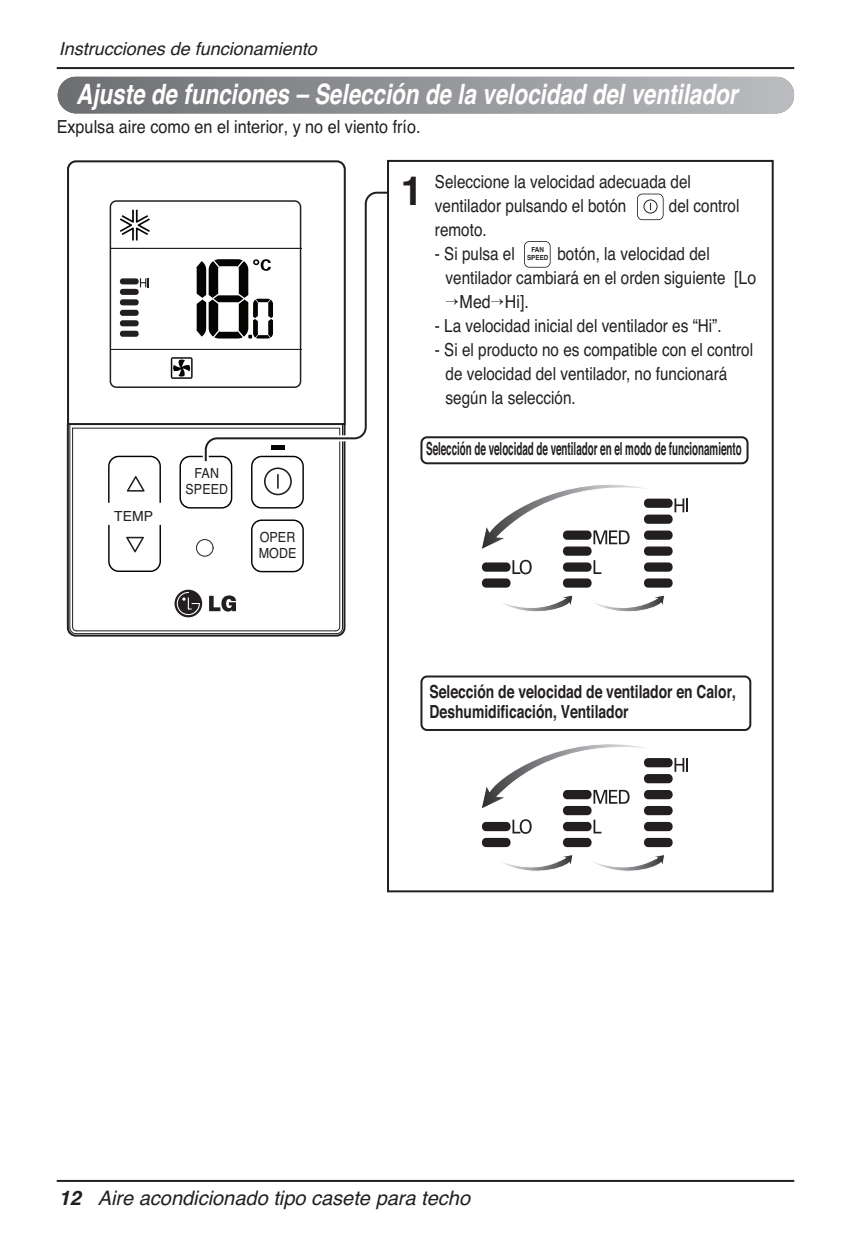
<style>
.page{position:relative;width:851px;height:1248px;background:#fff}
.page>*{position:absolute;margin:0;border:0;box-sizing:border-box;transform-origin:0 0}
.t1{font:700 40px "Helvetica";color:#231f20}
.t2{font:italic 700 28px "Helvetica";color:#fff;scale:.8 1}
.t3{font:italic 20px "Helvetica";color:#231f20}
.t4{font:18px/24px "Helvetica";color:#231f20;scale:.85 1}
.t5{font:700 18px/20px "Helvetica";color:#231f20;scale:.77 1}
.t6{font:700 18px "Helvetica";color:#231f20;scale:.54 1}
.t7{font:18px "Helvetica";color:#231f20;scale:.9 1}
.t8{font:italic 18px "Helvetica";color:#231f20}
.t9{font:18px "Helvetica";color:#231f20;scale:.89 1}
.t10{font:14px/16.8px "Helvetica";color:#231f20;text-align:center;scale:.9 1}
.t11{font:14px "Helvetica";color:#231f20}
.t12{font:700 7px/8.4px "Helvetica";color:#231f20;text-align:center;scale:.9 1}
.s1{font-weight:700}
</style>
<div class="page">
<hr style="left:57px;top:67px;width:737px;height:2px;background:#231f20">
<hr style="left:57px;top:1179px;width:737px;height:2px;background:#231f20">
<svg style="left:66px;top:160px;width:280px;height:266px"></svg>
<hr style="left:344px;top:169px;width:1px;height:255px;background:#231f20">
<hr style="left:67px;top:169px;width:1px;height:255px;background:#231f20">
<hr style="left:76px;top:161px;width:260px;height:1px;background:#231f20">
<svg style="left:67px;top:161px;width:9px;height:9px"></svg>
<svg style="left:336px;top:161px;width:9px;height:9px"></svg>
<svg style="left:67px;top:422px;width:279px;height:215px"></svg>
<svg style="left:251px;top:467px;width:53px;height:41px"></svg>
<svg style="left:502px;top:854px;width:71px;height:17px"></svg>
<svg style="left:594px;top:854px;width:71px;height:17px"></svg>
<svg style="left:674px;top:757px;width:14px;height:14px"></svg>
<div style="left:644px;top:758px;width:28px;height:9px;background:#231f20;border-radius:4px"></div>
<div style="left:644px;top:774px;width:28px;height:9px;background:#231f20;border-radius:4px"></div>
<div style="left:644px;top:790px;width:28px;height:9px;background:#231f20;border-radius:4px"></div>
<div style="left:644px;top:805px;width:28px;height:10px;background:#231f20;border-radius:4px"></div>
<div style="left:644px;top:821px;width:28px;height:10px;background:#231f20;border-radius:4px"></div>
<div style="left:644px;top:837px;width:28px;height:10px;background:#231f20;border-radius:4px"></div>
<svg style="left:481px;top:744px;width:181px;height:65px"></svg>
<svg style="left:593px;top:819px;width:8px;height:14px"></svg>
<div style="left:563px;top:790px;width:28px;height:9px;background:#231f20;border-radius:4px"></div>
<div style="left:563px;top:805px;width:28px;height:10px;background:#231f20;border-radius:4px"></div>
<div style="left:563px;top:821px;width:28px;height:10px;background:#231f20;border-radius:4px"></div>
<div style="left:563px;top:837px;width:28px;height:10px;background:#231f20;border-radius:4px"></div>
<svg style="left:512px;top:819px;width:19px;height:14px"></svg>
<div style="left:482px;top:821px;width:28px;height:10px;background:#231f20;border-radius:4px"></div>
<div style="left:482px;top:837px;width:28px;height:10px;background:#231f20;border-radius:4px"></div>
<svg style="left:503px;top:595px;width:70px;height:17px"></svg>
<svg style="left:595px;top:595px;width:70px;height:17px"></svg>
<svg style="left:674px;top:498px;width:14px;height:14px"></svg>
<div style="left:644px;top:498px;width:28px;height:10px;background:#231f20;border-radius:4px"></div>
<div style="left:644px;top:514px;width:28px;height:9px;background:#231f20;border-radius:4px"></div>
<div style="left:644px;top:530px;width:28px;height:9px;background:#231f20;border-radius:4px"></div>
<div style="left:644px;top:546px;width:28px;height:9px;background:#231f20;border-radius:4px"></div>
<div style="left:644px;top:562px;width:28px;height:9px;background:#231f20;border-radius:4px"></div>
<div style="left:644px;top:578px;width:28px;height:9px;background:#231f20;border-radius:4px"></div>
<svg style="left:481px;top:484px;width:181px;height:66px"></svg>
<svg style="left:593px;top:560px;width:8px;height:14px"></svg>
<div style="left:563px;top:530px;width:28px;height:9px;background:#231f20;border-radius:4px"></div>
<div style="left:563px;top:546px;width:28px;height:9px;background:#231f20;border-radius:4px"></div>
<div style="left:563px;top:562px;width:28px;height:9px;background:#231f20;border-radius:4px"></div>
<div style="left:563px;top:578px;width:28px;height:9px;background:#231f20;border-radius:4px"></div>
<svg style="left:512px;top:559px;width:19px;height:15px"></svg>
<div style="left:482px;top:562px;width:28px;height:9px;background:#231f20;border-radius:4px"></div>
<div style="left:482px;top:578px;width:28px;height:9px;background:#231f20;border-radius:4px"></div>
<svg style="left:637px;top:194px;width:26px;height:26px"></svg>
<svg style="left:524px;top:241px;width:26px;height:26px"></svg>
<div style="left:420px;top:436px;width:328px;height:28px;border:2px solid #231f20;border-radius:6px"></div>
<div style="left:420px;top:675px;width:331px;height:56px;border:2px solid #231f20;border-radius:6px"></div>
<svg style="left:200px;top:187px;width:146px;height:280px"></svg>
<svg style="left:204px;top:191px;width:183px;height:272px"></svg>
<div style="left:387px;top:160px;width:386px;height:732px;border:2px solid #231f20"></div>
<div style="left:110px;top:201px;width:190px;height:186px;background:#fff;border-radius:6px"></div>
<div style="left:110px;top:200px;width:191px;height:188px;border:2px solid #231f20;border-radius:6px"></div>
<div style="left:120px;top:278px;width:19px;height:6px;background:#231f20;border-radius:3px"></div>
<div style="left:120px;top:289px;width:19px;height:6px;background:#231f20;border-radius:3px"></div>
<div style="left:120px;top:299px;width:19px;height:6px;background:#231f20;border-radius:3px"></div>
<div style="left:120px;top:310px;width:19px;height:6px;background:#231f20;border-radius:3px"></div>
<div style="left:120px;top:320px;width:19px;height:6px;background:#231f20;border-radius:3px"></div>
<div style="left:120px;top:331px;width:19px;height:6px;background:#231f20;border-radius:3px"></div>
<svg style="left:140px;top:278px;width:9px;height:9px"></svg>
<svg style="left:196px;top:259px;width:77px;height:79px"></svg>
<hr style="left:110px;top:248px;width:191px;height:1px;background:#231f20">
<hr style="left:111px;top:349px;width:190px;height:1px;background:#231f20">
<svg style="left:120px;top:210px;width:30px;height:30px"></svg>
<svg style="left:171px;top:357px;width:21px;height:22px"></svg>
<div style="left:58px;top:77px;width:736px;height:36px;background:linear-gradient(to right,#6c6e71,#bbbcbf);border-radius:18px"></div>
<p class="t8" style="left:59px;top:42px;width:260px">Instrucciones de funcionamiento</p>
<h2 class="t2" style="left:76px;top:83px;width:828px">Ajuste de funciones – Selección de la velocidad del ventilador</h2>
<p class="t7" style="left:57px;top:120px;width:406px">Expulsa aire como en el interior, y no el viento frío.</p>
<p class="t11" style="left:114px;top:511px;width:40px">TEMP</p>
<p class="t10" style="left:185px;top:465px;width:49px">FAN<br>SPEED</p>
<p class="t10" style="left:259px;top:529px;width:43px;text-align:left">OPER<br>MODE</p>
<h1 class="t1" style="left:400px;top:176px;width:24px">1</h1>
<p class="t4" style="left:435px;top:171px;width:303px">Seleccione la velocidad adecuada del ventilador pulsando el botón</p>
<p class="t4" style="left:668px;top:195px;width:85px">del control</p>
<p class="t4" style="left:435px;top:219px;width:63px">remoto.</p>
<p class="t4" style="left:435px;top:243px;width:96px">- Si pulsa el</p>
<p class="t4" style="left:445px;top:243px;width:367px;text-indent:112px">botón, la velocidad del ventilador cambiará en el orden siguiente [Lo</p>
<p class="t9" style="left:445px;top:295px;width:95px">→Med→Hi].</p>
<p class="t4" style="left:435px;top:315px;width:339px">- La velocidad inicial del ventilador es “Hi”.</p>
<p class="t4" style="left:445px;top:339px;width:363px;text-indent:-11px">- Si el producto no es compatible con el control de velocidad del ventilador, no funcionará según la selección.</p>
<p class="t12" style="left:527px;top:246px;width:25px">FAN<br>SPEED</p>
<p class="t6" style="left:426px;top:442px;width:586px">Selección de velocidad de ventilador en el modo de funcionamiento</p>
<p class="t5" style="left:429px;top:683px;width:399px">Selección de velocidad de ventilador en Calor,<br>Deshumidificación, Ventilador</p>
<p class="t3" style="left:59px;top:1190px;width:413px"><span class="s1">12</span> Aire acondicionado tipo casete para techo</p>
</div>
